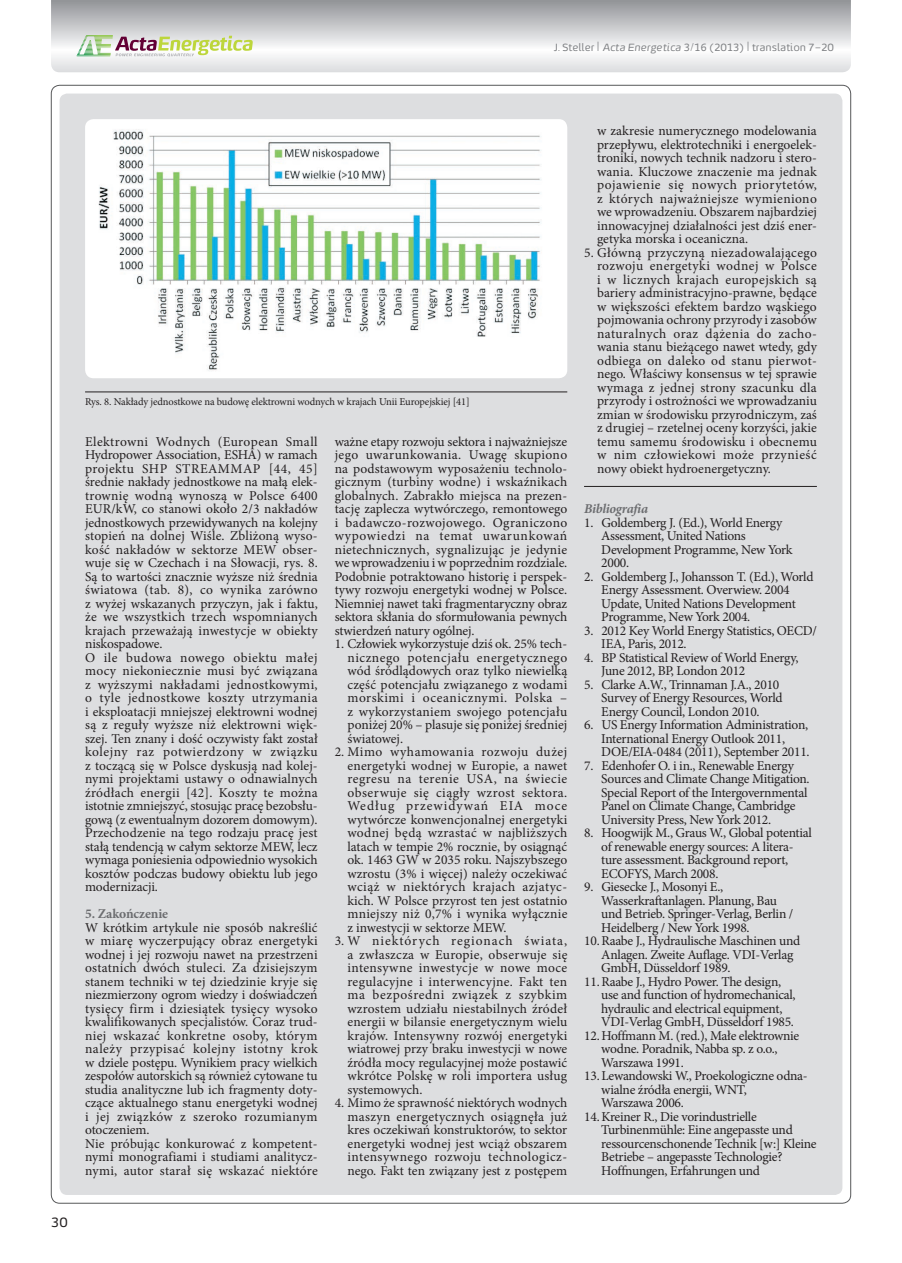
<style>
.page{position:relative;width:902px;height:1263px;background:#fff}
.page>*{position:absolute;margin:0;border:0;box-sizing:border-box;transform-origin:0 0}
.polski_body{font:13.5px/13.5px "Minion Pro";color:#231f20;text-align:justify}
.polski_wyliczanka{font:13.5px/13.5px "Minion Pro";color:#231f20;text-align:justify}
.polska_bibliografia{font:13.5px/13.5px "Minion Pro";letter-spacing:-.02em;color:#231f20}
.polski_śródtytuł{font:700 13.5px "Minion Pro";letter-spacing:-.01em;color:#6c6d70}
.polski_body-2{font:italic 700 13.5px "Minion Pro";letter-spacing:-.025em;color:#6c6d70}
.t1{font:13.5px "Energa";color:#231f20}
.polski_podpis_rysunk{font:10.5px "Minion Pro";letter-spacing:-.01em;color:#231f20}
.polski_body-3{font:10.5px "Energa";letter-spacing:-.01em;color:#808285}
.s1{font-size:13.5px}
.s2{font-style:italic}
</style>
<div class="page">
<div style="left:60px;top:94px;width:782px;height:1101px;background:#dddee0;border-radius:8px"></div>
<svg style="left:51px;top:0;width:799px;height:72px"></svg>
<svg style="left:76px;top:35px;width:177px;height:21px"></svg>
<hr style="left:584px;top:486px;width:232px;height:1px;background:#231f20">
<hr style="left:85px;top:392px;width:482px;height:1px;background:#231f20">
<div style="left:85px;top:119px;width:482px;height:259px;background:#fff;border-radius:9px"></div>
<img style="left:98px;top:129px;width:444px;height:242px">
<p class="polski_body-3" style="left:554px;top:41px;width:281px">J. Steller <span class="s1">|</span> <span class="s2">Acta Energetica</span> 3/16 (2013) <span class="s1">|</span> translation 7–20</p>
<p class="t1" style="left:51px;top:1213px;width:18px">30</p>
<p class="polski_podpis_rysunk" style="left:85px;top:395px;width:386px">Rys. 8. Nakłady jednostkowe na budowę elektrowni wodnych w krajach Unii Europejskiej [41]</p>
<p class="polski_body" style="left:85px;top:435px;width:234px">Elektrowni Wodnych (European Small Hydropower Association, ESHA) w ramach projektu SHP STREAMMAP [44, 45] średnie nakłady jednostkowe na małą elek&shy;trownię wodną wynoszą w Polsce 6400<br>EUR/kW, co stanowi około 2/3 nakładów jednostkowych przewidywanych na kolejny stopień na dolnej Wiśle. Zbliżoną wyso&shy;kość nakładów w sektorze MEW obser&shy;wuje się w Czechach i na Słowacji, rys. 8.<br>Są to wartości znacznie wyższe niż średnia światowa (tab. 8), co wynika zarówno z wyżej wskazanych przyczyn, jak i faktu, że we wszystkich trzech wspomnianych krajach przeważają inwestycje w obiekty niskospadowe.</p>
<p class="polski_body" style="left:85px;top:651px;width:234px">O ile budowa nowego obiektu małej mocy niekoniecznie musi być związana z wyższymi nakładami jednostkowymi, o tyle jednostkowe koszty utrzymania i eksploatacji mniejszej elektrowni wodnej są z reguły wyższe niż elektrowni więk&shy;szej. Ten znany i dość oczywisty fakt został kolejny raz potwierdzony w związku z toczącą się w Polsce dyskusją nad kolej&shy;nymi projektami ustawy o odnawialnych źródłach energii [42]. Koszty te można istotnie zmniejszyć, stosując pracę bezobsłu&shy;gową (z ewentualnym dozorem domowym).<br>Przechodzenie na tego rodzaju pracę jest stałą tendencją w całym sektorze MEW, lecz wymaga poniesienia odpowiednio wysokich kosztów podczas budowy obiektu lub jego modernizacji.</p>
<p class="polski_śródtytuł" style="left:85px;top:904px;width:85px">5. Zakończenie</p>
<p class="polski_body" style="left:85px;top:921px;width:234px">W krótkim artykule nie sposób nakreślić w miarę wyczerpujący obraz energetyki wodnej i jej rozwoju nawet na przestrzeni ostatnich dwóch stuleci. Za dzisiejszym stanem techniki w tej dziedzinie kryje się niezmierzony ogrom wiedzy i doświadczeń tysięcy firm i dziesiątek tysięcy wysoko kwalifikowanych specjalistów. Coraz trud&shy;niej wskazać konkretne osoby, którym należy przypisać kolejny istotny krok w dziele postępu. Wynikiem pracy wielkich zespołów autorskich są również cytowane tu studia analityczne lub ich fragmenty doty&shy;czące aktualnego stanu energetyki wodnej i jej związków z szeroko rozumianym otoczeniem.</p>
<p class="polski_body" style="left:85px;top:1137px;width:234px">Nie próbując konkurować z kompetent&shy;nymi monografiami i studiami analitycz&shy;nymi, autor starał się wskazać niektóre</p>
<p class="polski_body" style="left:334px;top:435px;width:234px">ważne etapy rozwoju sektora i najważniejsze jego uwarunkowania. Uwagę skupiono na podstawowym wyposażeniu technolo&shy;gicznym (turbiny wodne) i wskaźnikach globalnych. Zabrakło miejsca na prezen&shy;tację zaplecza wytwórczego, remontowego i badawczo-rozwojowego. Ograniczono wypowiedzi na temat uwarunkowań nietechnicznych, sygnalizując je jedynie we wprowadzeniu i w poprzednim rozdziale.<br>Podobnie potraktowano historię i perspek&shy;tywy rozwoju energetyki wodnej w Polsce.<br>Niemniej nawet taki fragmentaryczny obraz sektora skłania do sformułowania pewnych stwierdzeń natury ogólnej.</p>
<p class="polski_wyliczanka" style="left:347px;top:637px;width:221px;text-indent:-13px">1. Człowiek wykorzystuje dziś ok. 25% tech&shy;nicznego potencjału energetycznego wód śródlądowych oraz tylko niewielką część potencjału związanego z wodami morskimi i oceanicznymi. Polska – z wykorzystaniem swojego potencjału poniżej 20% – plasuje się poniżej średniej światowej.</p>
<p class="polski_wyliczanka" style="left:347px;top:745px;width:221px;text-indent:-13px">2. Mimo wyhamowania rozwoju dużej energetyki wodnej w Europie, a nawet regresu na terenie USA, na świecie obserwuje się ciągły wzrost sektora.<br>Według przewidywań EIA moce wytwórcze konwencjonalnej energetyki wodnej będą wzrastać w najbliższych latach w tempie 2% rocznie, by osiągnąć ok. 1463 GW w 2035 roku. Najszybszego wzrostu (3% i więcej) należy oczekiwać wciąż w niektórych krajach azjatyc&shy;kich. W Polsce przyrost ten jest ostatnio mniejszy niż 0,7% i wynika wyłącznie z inwestycji w sektorze MEW.</p>
<p class="polski_wyliczanka" style="left:347px;top:934px;width:221px;text-indent:-13px">3. W niektórych regionach świata, a zwłaszcza w Europie, obserwuje się intensywne inwestycje w nowe moce regulacyjne i interwencyjne. Fakt ten ma bezpośredni związek z szybkim wzrostem udziału niestabilnych źródeł energii w bilansie energetycznym wielu krajów. Intensywny rozwój energetyki wiatrowej przy braku inwestycji w nowe źródła mocy regulacyjnej może postawić wkrótce Polskę w roli importera usług systemowych.</p>
<p class="polski_wyliczanka" style="left:347px;top:1096px;width:221px;text-indent:-13px">4. Mimo że sprawność niektórych wodnych maszyn energetycznych osiągnęła już kres oczekiwań konstruktorów, to sektor energetyki wodnej jest wciąż obszarem intensywnego rozwoju technologicz&shy;nego. Fakt ten związany jest z postępem</p>
<p class="polski_wyliczanka" style="left:597px;top:124px;width:221px">w zakresie numerycznego modelowania przepływu, elektrotechniki i energoelek&shy;troniki, nowych technik nadzoru i stero&shy;wania. Kluczowe znaczenie ma jednak pojawienie się nowych priorytetów, z których najważniejsze wymieniono we wprowadzeniu. Obszarem najbardziej innowacyjnej działalności jest dziś ener&shy;getyka morska i oceaniczna.</p>
<p class="polski_wyliczanka" style="left:597px;top:246px;width:221px;text-indent:-13px">5. Główną przyczyną niezadowalającego rozwoju energetyki wodnej w Polsce i w licznych krajach europejskich są bariery administracyjno-prawne, będące w większości efektem bardzo wąskiego pojmowania ochrony przyrody i zasobów naturalnych oraz dążenia do zacho&shy;wania stanu bieżącego nawet wtedy, gdy odbiega on daleko od stanu pierwot&shy;nego. Właściwy konsensus w tej sprawie wymaga z jednej strony szacunku dla przyrody i ostrożności we wprowadzaniu zmian w środowisku przyrodniczym, zaś z drugiej – rzetelnej oceny korzyści, jakie temu samemu środowisku i obecnemu w nim człowiekowi może przynieść nowy obiekt hydroenergetyczny.</p>
<p class="polski_body-2" style="left:584px;top:499px;width:65px">Bibliografia</p>
<p class="polska_bibliografia" style="left:601px;top:516px;width:193px;text-indent:-17px">1. Goldemberg J. (Ed.), World Energy<br>Assessment, United Nations<br>Development Programme, New York<br>2000.</p>
<p class="polska_bibliografia" style="left:601px;top:570px;width:214px;text-indent:-17px">2. Goldemberg J., Johansson T. (Ed.), World Energy Assessment. Overwiew. 2004<br>Update, United Nations Development Programme, New York 2004.</p>
<p class="polska_bibliografia" style="left:601px;top:624px;width:217px;text-indent:-17px">3. 2012 Key World Energy Statistics, OECD/<br>IEA, Paris, 2012.</p>
<p class="polska_bibliografia" style="left:601px;top:651px;width:199px;text-indent:-17px">4. BP Statistical Review of World Energy,<br>June 2012, BP, London 2012</p>
<p class="polska_bibliografia" style="left:601px;top:678px;width:183px;text-indent:-17px">5. Clarke A.W., Trinnaman J.A., 2010<br>Survey of Energy Resources, World<br>Energy Council, London 2010.</p>
<p class="polska_bibliografia" style="left:601px;top:718px;width:210px;text-indent:-17px">6. US Energy Information Administration,<br>International Energy Outlook 2011,<br>DOE/EIA-0484 (2011), September 2011.</p>
<p class="polska_bibliografia" style="left:601px;top:759px;width:210px;text-indent:-17px">7. Edenhofer O. i in., Renewable Energy Sources and Climate Change Mitigation.<br>Special Report of the Intergovernmental Panel on Climate Change, Cambridge University Press, New York 2012.</p>
<p class="polska_bibliografia" style="left:601px;top:826px;width:212px;text-indent:-17px">8. Hoogwijk M., Graus W., Global potential of renewable energy sources: A litera&shy;ture assessment. Background report, ECOFYS, March 2008.</p>
<p class="polska_bibliografia" style="left:601px;top:880px;width:193px;text-indent:-17px">9. Giesecke J., Mosonyi E.,<br>Wasserkraftanlagen. Planung, Bau und Betrieb. Springer-Verlag, Berlin /<br>Heidelberg / New York 1998.</p>
<p class="polska_bibliografia" style="left:601px;top:934px;width:200px;text-indent:-17px">10.Raabe J., Hydraulische Maschinen und<br>Anlagen. Zweite Auflage. VDI-Verlag<br>GmbH, Düsseldorf 1989.</p>
<p class="polska_bibliografia" style="left:601px;top:975px;width:196px;text-indent:-17px">11.Raabe J., Hydro Power. The design, use and function of hydromechanical, hydraulic and electrical equipment, VDI-Verlag GmbH, Düsseldorf 1985.</p>
<p class="polska_bibliografia" style="left:601px;top:1029px;width:199px;text-indent:-17px">12.Hoffmann M. (red.), Małe elektrownie wodne. Poradnik, Nabba sp. z o.o.,<br>Warszawa 1991.</p>
<p class="polska_bibliografia" style="left:601px;top:1069px;width:208px;text-indent:-17px">13.Lewandowski W., Proekologiczne odna&shy;wialne źródła energii, WNT,<br>Warszawa 2006.</p>
<p class="polska_bibliografia" style="left:601px;top:1110px;width:217px;text-indent:-17px">14.Kreiner R., Die vorindustrielle Turbinenmühle: Eine angepasste und ressourcenschonende Technik [w:] Kleine Betriebe – angepasste Technologie?<br>Hoffnungen, Erfahrungen und</p>
</div>
